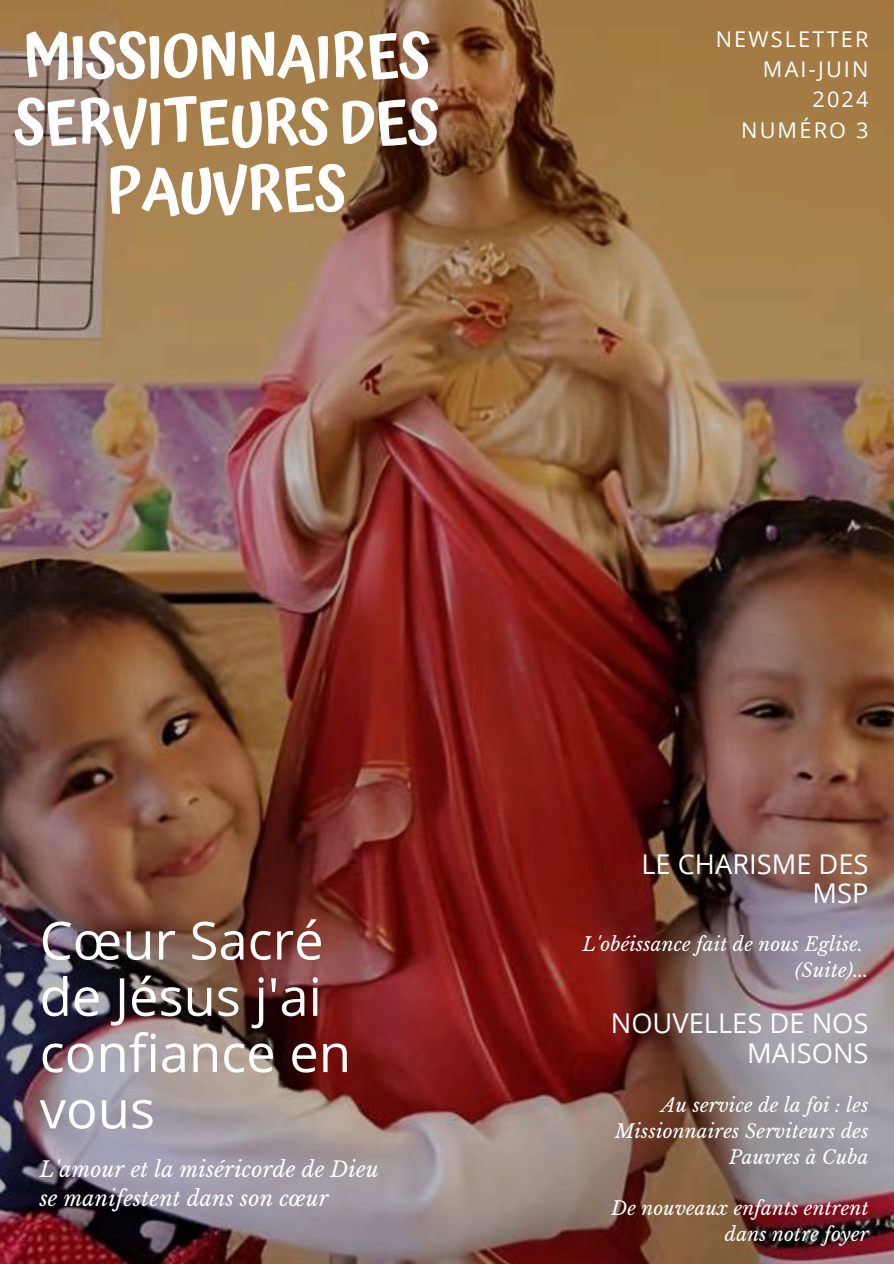
<style>
.page{position:relative;width:894px;height:1264px;background:#fff}
.page>*{position:absolute;margin:0;border:0;box-sizing:border-box;transform-origin:0 0}
.t1{font:600 59.7px/66.3px "Atma";letter-spacing:-.02em;color:#fff;text-align:center}
.t2{font:52.5px/56.2px "Open Sans";color:#fff}
.t3{font:27.3px/29.5px "Open Sans";color:#fff;text-align:right}
.t4{font:21.75px/30.3px "Open Sans";letter-spacing:.1em;color:#fff;text-align:right}
.t5{font:italic 21.3px/29.2px "Libre Baskerville";letter-spacing:.01em;color:#fff}
.t6{font:italic 18.9px/25.8px "Libre Baskerville";letter-spacing:.01em;color:#fff;text-align:right}
</style>
<div class="page">
<img style="left:0;top:0;width:893px;height:1263px">
<h1 class="t1" style="left:14px;top:23px;width:426px">MISSIONNAIRES<br>SERVITEURS DES<br>PAUVRES</h1>
<p class="t4" style="left:715px;top:23px;width:154px">NEWSLETTER<br>MAI-JUIN<br>2024<br>NUMÉRO 3</p>
<h2 class="t2" style="left:40px;top:911px;width:313px">Cœur Sacré de Jésus j'ai confiance en vous</h2>
<p class="t5" style="left:40px;top:1154px;width:340px">L'amour et la miséricorde de Dieu se manifestent dans son cœur</p>
<h3 class="t3" style="left:641px;top:848px;width:229px">LE CHARISME DES<br>MSP</h3>
<p class="t6" style="left:582px;top:931px;width:287px">L'obéissance fait de nous Eglise. (Suite)...</p>
<h3 class="t3" style="left:610px;top:1008px;width:259px">NOUVELLES DE NOS<br>MAISONS</h3>
<p class="t6" style="left:615px;top:1092px;width:255px">Au service de la foi : les<br>Missionnaires Serviteurs des<br>Pauvres à Cuba</p>
<p class="t6" style="left:611px;top:1195px;width:259px">De nouveaux enfants entrent dans notre foyer</p>
</div>
